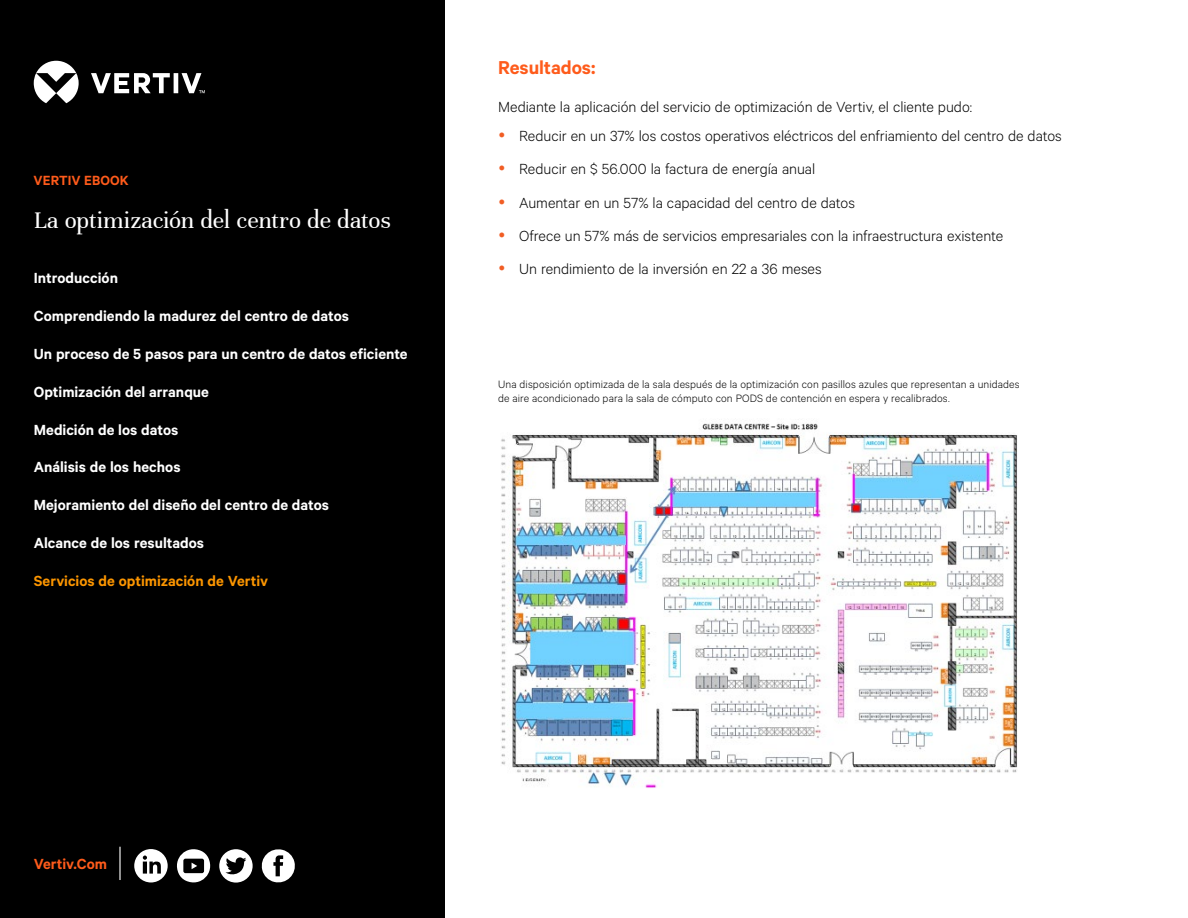
<style>
.page{position:relative;width:1188px;height:918px;background:#fff}
.page>*{position:absolute;margin:0;border:0;box-sizing:border-box;transform-origin:0 0}
.t1{font:25.5px "Unna";letter-spacing:-.01em;color:#fff}
.t2{font:600 21px "Calibre";letter-spacing:-.005em;color:#fe5b1b}
.t3{font:300 16.5px/33.3px "Calibre";letter-spacing:-.005em;color:#000}
.t4{font:600 16.5px "Calibre";color:#fff}
.t5{font:600 16.5px "Calibre";color:#fb9500}
.t6{font:600 16.5px "Calibre";color:#fe5b1b}
.t7{font:600 15px "Calibre";letter-spacing:.005em;color:#fe5b1b}
.t8{font:300 12px/14.4px "Calibre";letter-spacing:.01em;color:#000}
</style>
<div class="page">
<div style="left:0;top:0;width:444px;height:918px;background:#000"></div>
<svg style="left:34px;top:61px;width:171px;height:42px"></svg>
<hr style="left:119px;top:847px;width:2px;height:33px;background:#fff">
<svg style="left:134px;top:849px;width:34px;height:33px"></svg>
<svg style="left:177px;top:849px;width:33px;height:34px"></svg>
<svg style="left:219px;top:849px;width:33px;height:34px"></svg>
<svg style="left:262px;top:849px;width:33px;height:34px"></svg>
<img style="left:501px;top:423px;width:517px;height:365px">
<p class="t7" style="left:34px;top:172px;width:97px">VERTIV EBOOK</p>
<h1 class="t1" style="left:34px;top:206px;width:359px">La optimización del centro de datos</h1>
<p class="t4" style="left:34px;top:269px;width:86px">Introducción</p>
<p class="t4" style="left:34px;top:306px;width:317px">Comprendiendo la madurez del centro de datos</p>
<p class="t4" style="left:34px;top:344px;width:375px">Un proceso de 5 pasos para un centro de datos eficiente</p>
<p class="t4" style="left:34px;top:382px;width:177px">Optimización del arranque</p>
<p class="t4" style="left:34px;top:420px;width:146px">Medición de los datos</p>
<p class="t4" style="left:34px;top:458px;width:148px">Análisis de los hechos</p>
<p class="t4" style="left:34px;top:495px;width:297px">Mejoramiento del diseño del centro de datos</p>
<p class="t4" style="left:34px;top:533px;width:172px">Alcance de los resultados</p>
<p class="t5" style="left:34px;top:571px;width:236px">Servicios de optimización de Vertiv</p>
<p class="t2" style="left:498px;top:55px;width:99px">Resultados:</p>
<p class="t3" style="left:519px;top:92px;width:544px;line-height:28.8px;text-indent:-21px">Mediante la aplicación del servicio de optimización de Vertiv, el cliente pudo:<br>Reducir en un 37% los costos operativos eléctricos del enfriamiento del centro de datos</p>
<p class="t3" style="left:519px;top:152px;width:486px">Reducir en $ 56.000 la factura de energía anual<br>Aumentar en un 57% la capacidad del centro de datos<br>Ofrece un 57% más de servicios empresariales con la infraestructura existente Un rendimiento de la inversión en 22 a 36 meses</p>
<p class="t8" style="left:498px;top:377px;width:523px">Una disposición optimizada de la sala después de la optimización con pasillos azules que representan a unidades de aire acondicionado para la sala de cómputo con PODS de contención en espera y recalibrados.</p>
<p class="t6" style="left:34px;top:854px;width:75px">Vertiv.Com</p>
</div>
